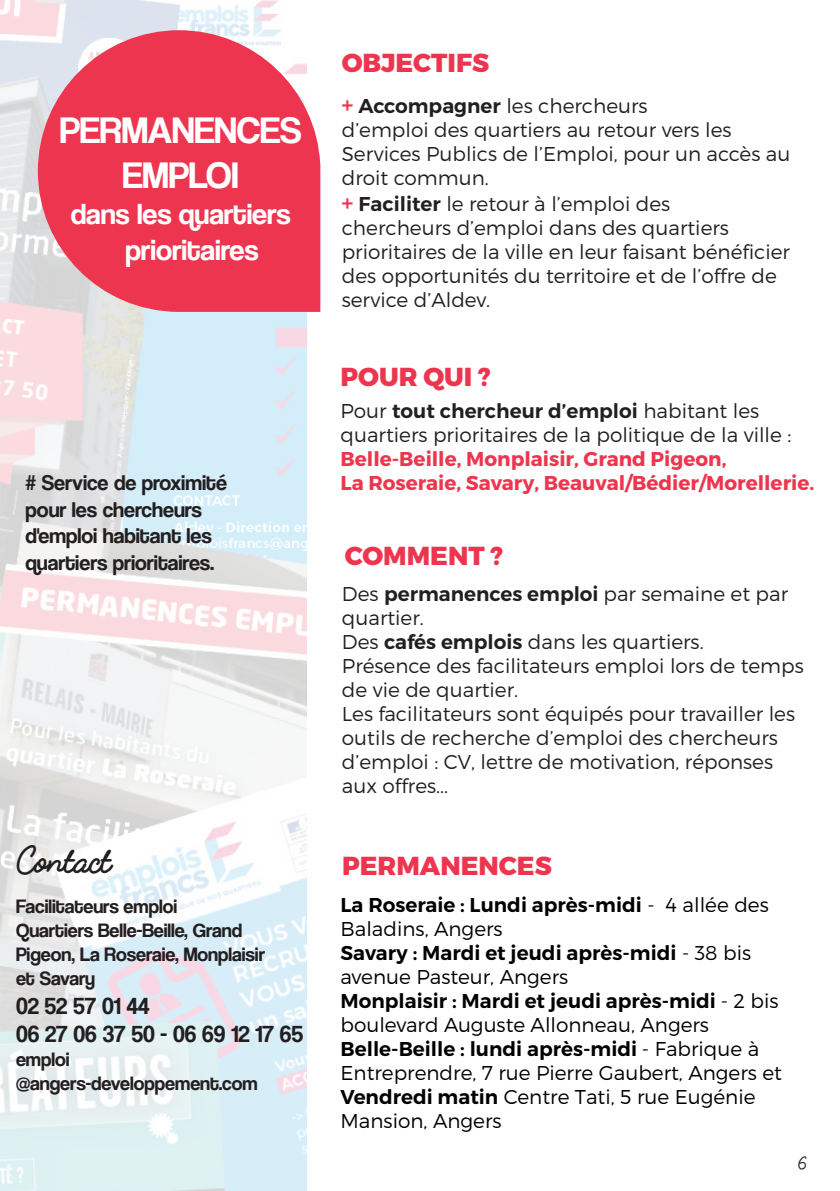
<style>
.page{position:relative;width:840px;height:1191px;background:#fff}
.page>*{position:absolute;margin:0;border:0;box-sizing:border-box;transform-origin:0 0}
.t1{font:38px "Coolvetica Rg";color:#fff}
.t2{font:700 35.4px "Fabfelt Script";letter-spacing:-.01em;color:#231f20}
.t3{font:30px "Coolvetica Rg";color:#fff}
.t4{font:800 26px "Montserrat";color:#ee354f}
.t5{font:24px "Coolvetica Rg";color:#231f20}
.t6{font:22px/26.4px "Coolvetica Rg";color:#231f20}
.t7{font:300 20px/24px "Montserrat";color:#231f20}
.t8{font:300 20px/24px "Montserrat";color:#000001}
.t9{font:20px/24px "Coolvetica Rg";color:#231f20}
.t10{font:600 20px/24px "Montserrat";color:#000001}
.t11{font:700 20px "Montserrat";color:#ee354f}
.t12{font:600 20px "Montserrat";color:#231f20}
.t13{font:700 16px "Fabfelt Script";color:#231f20}
.s1{font-family:"Coolvetica Rg";font-weight:400;font-size:22px;color:#ee354f}
.s2{font-weight:600}
.s3{font-weight:300}
</style>
<div class="page">
<img style="left:0;top:0;width:306px;height:1191px">
<svg style="left:38px;top:30px;width:282px;height:282px;background:#ed5268"></svg>
<p class="t1" style="left:60px;top:108px;width:243px">PERMANENCES</p>
<p class="t1" style="left:122px;top:153px;width:118px">EMPLOI</p>
<p class="t3" style="left:71px;top:197px;width:221px">dans les quartiers</p>
<p class="t3" style="left:125px;top:233px;width:134px">prioritaires</p>
<p class="t6" style="left:26px;top:469px;width:203px"># Service de proximité pour les chercheurs</p>
<p class="t6" style="left:26px;top:522px;width:190px">d'emploi habitant les quartiers prioritaires.</p>
<p class="t2" style="left:16px;top:835px;width:97px">Contact</p>
<p class="t9" style="left:16px;top:894px;width:163px">Facilitateurs emploi</p>
<p class="t9" style="left:16px;top:918px;width:250px">Quartiers Belle-Beille, Grand<br>Pigeon, La Roseraie, Monplaisir et Savary</p>
<p class="t5" style="left:16px;top:991px;width:135px">02 52 57 01 44</p>
<p class="t5" style="left:16px;top:1020px;width:288px">06 27 06 37 50 - 06 69 12 17 65</p>
<p class="t9" style="left:16px;top:1047px;width:55px">emploi</p>
<p class="t9" style="left:16px;top:1071px;width:243px">@angers-developpement.com</p>
<p class="t4" style="left:341px;top:46px;width:149px">OBJECTIFS</p>
<p class="t7" style="left:341px;top:93px;width:307px"><span class="s1">+</span> <span class="s2">Accompagner</span> les chercheurs</p>
<p class="t7" style="left:341px;top:117px;width:450px">d’emploi des quartiers au retour vers les<br>Services Publics de l’Emploi, pour un accès au droit commun.</p>
<p class="t7" style="left:341px;top:192px;width:330px"><span class="s1">+</span> <span class="s2">Faciliter</span> le retour à l’emploi des</p>
<p class="t7" style="left:341px;top:216px;width:449px">chercheurs d’emploi dans des quartiers prioritaires de la ville en leur faisant bénéficier des opportunités du territoire et de l’offre de service d’Aldev.</p>
<p class="t4" style="left:340px;top:360px;width:152px">POUR QUI ?</p>
<p class="t12" style="left:340px;top:399px;width:420px"><span class="s3">Pour</span> tout chercheur d’emploi <span class="s3">habitant les</span></p>
<p class="t7" style="left:340px;top:423px;width:452px">quartiers prioritaires de la politique de la ville :</p>
<p class="t11" style="left:340px;top:447px;width:387px">Belle-Beille, Monplaisir, Grand Pigeon,</p>
<p class="t11" style="left:340px;top:471px;width:475px">La Roseraie, Savary, Beauval/Bédier/Morellerie.</p>
<p class="t4" style="left:344px;top:540px;width:160px">COMMENT ?</p>
<p class="t7" style="left:342px;top:581px;width:447px">Des <span class="s2">permanences emploi</span> par semaine et par quartier.</p>
<p class="t7" style="left:342px;top:629px;width:363px">Des <span class="s2">cafés emplois</span> dans les quartiers.</p>
<p class="t7" style="left:342px;top:653px;width:463px">Présence des facilitateurs emploi lors de temps de vie de quartier.</p>
<p class="t7" style="left:342px;top:701px;width:454px">Les facilitateurs sont équipés pour travailler les outils de recherche d’emploi des chercheurs d’emploi : CV, lettre de motivation, réponses aux offres...</p>
<p class="t4" style="left:342px;top:849px;width:211px">PERMANENCES</p>
<p class="t10" style="left:340px;top:892px;width:429px">La Roseraie : Lundi après-midi <span class="s3">- 4 allée des<br>Baladins, Angers</span></p>
<p class="t10" style="left:340px;top:940px;width:412px">Savary : Mardi et jeudi après-midi <span class="s3">- 38 bis</span></p>
<p class="t8" style="left:340px;top:964px;width:229px">avenue Pasteur, Angers</p>
<p class="t8" style="left:340px;top:988px;width:439px"><span class="s2">Monplaisir : Mardi et jeudi après-midi</span> - 2 bis boulevard Auguste Allonneau, Angers</p>
<p class="t8" style="left:340px;top:1036px;width:442px"><span class="s2">Belle-Beille : lundi après-midi</span> - Fabrique à<br>Entreprendre, 7 rue Pierre Gaubert, Angers et</p>
<p class="t8" style="left:340px;top:1084px;width:416px"><span class="s2">Vendredi matin</span> Centre Tati, 5 rue Eugénie<br>Mansion, Angers</p>
<p class="t13" style="left:797px;top:1152px;width:11px">6</p>
</div>
